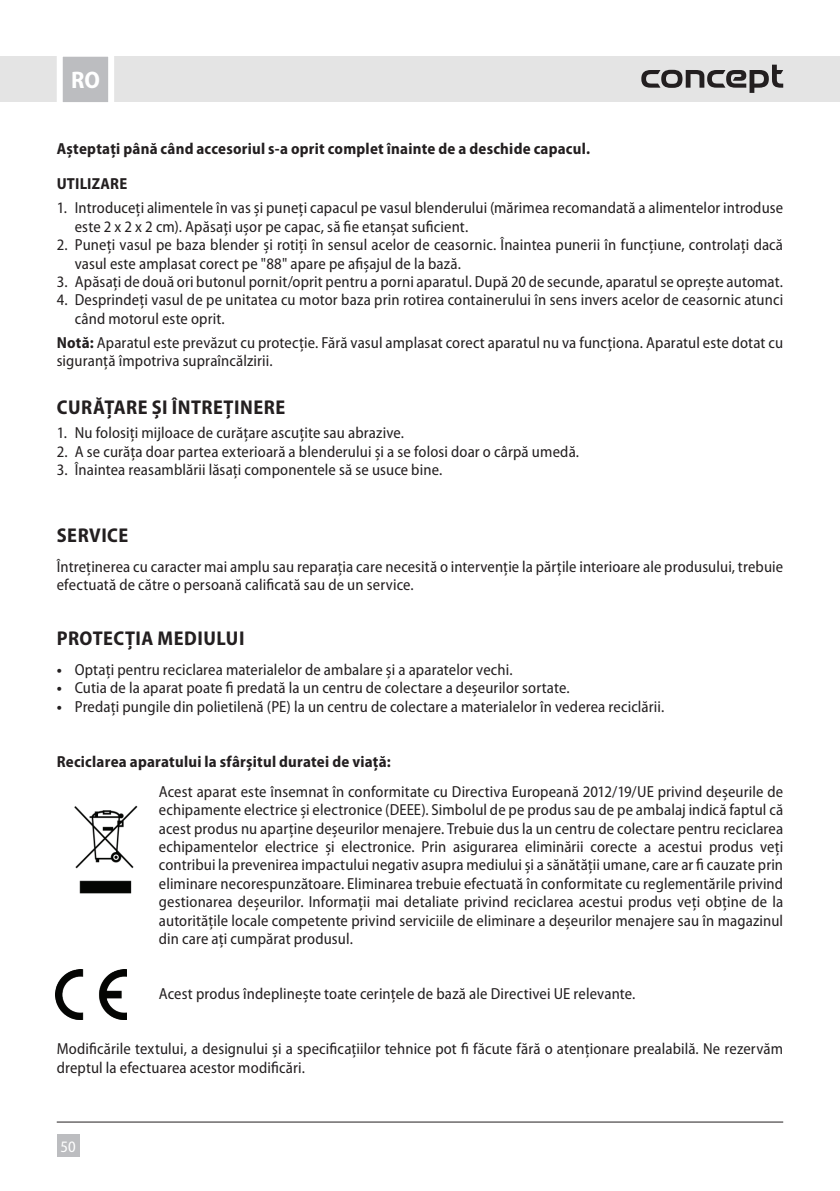
<style>
.page{position:relative;width:840px;height:1191px;background:#fff}
.page>*{position:absolute;margin:0;border:0;box-sizing:border-box;transform-origin:0 0}
.t1{font:700 semi-condensed 24px "Myriad Pro";color:#fff}
.t2{font:700 semi-condensed 20px "Myriad Pro";letter-spacing:.025em;color:#231f20}
.t3{font:semi-condensed 16px/18.4px "Myriad Pro";letter-spacing:.01em;color:#231f20}
.t4{font:700 semi-condensed 16px "Myriad Pro";letter-spacing:.015em;color:#231f20}
.t5{font:semi-condensed 16px "Myriad Pro";color:#fff}
.s1{font-weight:700}
</style>
<div class="page">
<div style="left:0;top:57px;width:839px;height:45px;background:#e4e4e4"></div>
<div style="left:57px;top:1134px;width:22px;height:23px;background:#bcbdc0"></div>
<svg style="left:54px;top:56px;width:63px;height:46px;background:#cdcdcf"></svg>
<hr style="left:57px;top:1121px;width:725px;height:1px;background:#231f20">
<svg style="left:641px;top:65px;width:141px;height:28px"></svg>
<img style="left:74px;top:805px;width:64px;height:89px">
<img style="left:55px;top:970px;width:71px;height:49px">
<h1 class="t1" style="left:71px;top:65px;width:30px">RO</h1>
<p class="t4" style="left:57px;top:138px;width:534px">Așteptați până când accesoriul s-a oprit complet înainte de a deschide capacul.</p>
<p class="t4" style="left:57px;top:173px;width:72px">UTILIZARE</p>
<p class="t3" style="left:75px;top:198px;width:709px;text-indent:-18px">1. Introduceți alimentele în vas și puneți capacul pe vasul blenderului (mărimea recomandată a alimentelor introduse este 2 x 2 x 2 cm). Apăsați ușor pe capac, să fie etanșat suficient.</p>
<p class="t3" style="left:75px;top:235px;width:709px;text-indent:-18px">2. Puneți vasul pe baza blender și rotiți în sensul acelor de ceasornic. Înaintea punerii în funcțiune, controlați dacă vasul este amplasat corect pe "88" apare pe afișajul de la bază.</p>
<p class="t3" style="left:57px;top:272px;width:727px">3. Apăsați de două ori butonul pornit/oprit pentru a porni aparatul. După 20 de secunde, aparatul se oprește automat.</p>
<p class="t3" style="left:75px;top:290px;width:709px;text-indent:-18px">4. Desprindeți vasul de pe unitatea cu motor baza prin rotirea containerului în sens invers acelor de ceasornic atunci când motorul este oprit.</p>
<p class="t3" style="left:57px;top:333px;width:727px"><span class="s1">Notă:</span> Aparatul este prevăzut cu protecție. Fără vasul amplasat corect aparatul nu va funcționa. Aparatul este dotat cu siguranță împotriva supraîncălzirii.</p>
<p class="t2" style="left:57px;top:395px;width:230px">CURĂȚARE ȘI ÎNTREȚINERE</p>
<p class="t3" style="left:57px;top:424px;width:348px">1. Nu folosiți mijloace de curățare ascuțite sau abrazive.</p>
<p class="t3" style="left:57px;top:442px;width:523px">2. A se curăța doar partea exterioară a blenderului și a se folosi doar o cârpă umedă.</p>
<p class="t3" style="left:57px;top:460px;width:387px">3. Înaintea reasamblării lăsați componentele să se usuce bine.</p>
<p class="t2" style="left:57px;top:522px;width:73px">SERVICE</p>
<p class="t3" style="left:57px;top:557px;width:727px">Întreținerea cu caracter mai amplu sau reparația care necesită o intervenție la părțile interioare ale produsului, trebuie efectuată de către o persoană calificată sau de un service.</p>
<p class="t2" style="left:57px;top:625px;width:189px">PROTECȚIA MEDIULUI</p>
<p class="t3" style="left:57px;top:660px;width:457px"><span class="s1">•</span> Optați pentru reciclarea materialelor de ambalare și a aparatelor vechi.</p>
<p class="t3" style="left:57px;top:678px;width:514px"><span class="s1">•</span> Cutia de la aparat poate fi predată la un centru de colectare a deșeurilor sortate.</p>
<p class="t3" style="left:57px;top:697px;width:608px"><span class="s1">•</span> Predați pungile din polietilenă (PE) la un centru de colectare a materialelor în vederea reciclării.</p>
<p class="t4" style="left:57px;top:751px;width:335px">Reciclarea aparatului la sfârșitul duratei de viață:</p>
<p class="t3" style="left:159px;top:782px;width:625px;text-align:justify">Acest aparat este însemnat în conformitate cu Directiva Europeană 2012/19/UE privind deșeurile de echipamente electrice și electronice (DEEE). Simbolul de pe produs sau de pe ambalaj indică faptul că acest produs nu aparține deșeurilor menajere. Trebuie dus la un centru de colectare pentru reciclarea echipamentelor electrice și electronice. Prin asigurarea eliminării corecte a acestui produs veți contribui la prevenirea impactului negativ asupra mediului și a sănătății umane, care ar fi cauzate prin eliminare necorespunzătoare. Eliminarea trebuie efectuată în conformitate cu reglementările privind gestionarea deșeurilor. Informații mai detaliate privind reciclarea acestui produs veți obține de la autoritățile locale competente privind serviciile de eliminare a deșeurilor menajere sau în magazinul din care ați cumpărat produsul.</p>
<p class="t3" style="left:159px;top:984px;width:478px">Acest produs îndeplinește toate cerințele de bază ale Directivei UE relevante.</p>
<p class="t3" style="left:57px;top:1039px;width:727px">Modificările textului, a designului și a specificațiilor tehnice pot fi făcute fără o atenționare prealabilă. Ne rezervăm dreptul la efectuarea acestor modificări.</p>
<p class="t5" style="left:60px;top:1136px;width:17px">50</p>
</div>
